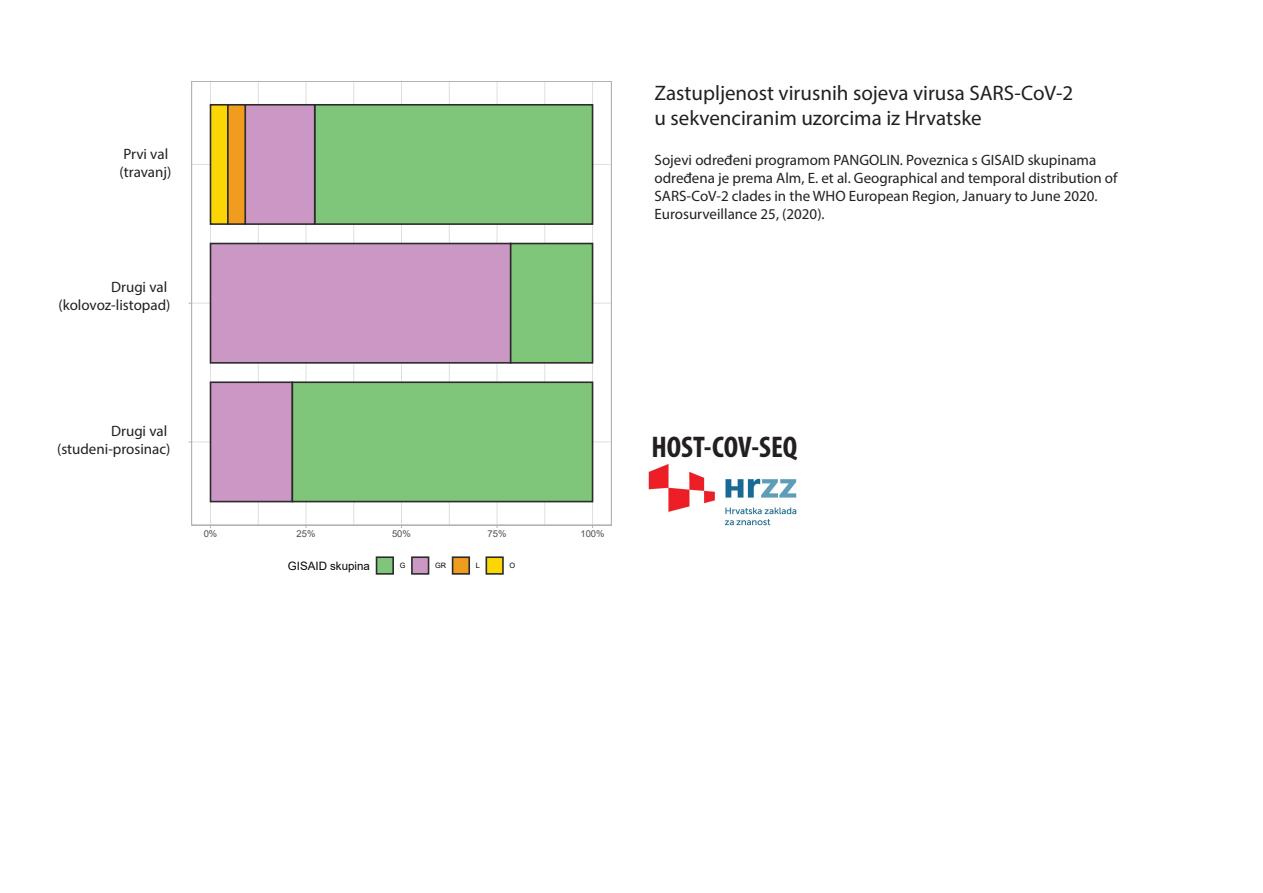
<style>
.page{position:relative;width:1263px;height:893px;background:#fff}
.page>*{position:absolute;margin:0;border:0;box-sizing:border-box;transform-origin:0 0}
.t1{font:700 condensed 30px "Myriad Pro";color:#231f20}
.t2{font:21px/25.2px "Myriad Pro";color:#231f20}
.t3{font:15px/18px "Myriad Pro";color:#231f20}
.t4{font:11.55px "Arial";color:#050504}
.t5{font:9.45px "Arial";color:#4d4d4d}
.t6{font:7.35px "Arial";color:#050504}
</style>
<div class="page">
<hr style="left:258px;top:81px;width:1px;height:444px;background:#dfdfde">
<hr style="left:353px;top:81px;width:1px;height:444px;background:#dfdfde">
<hr style="left:449px;top:81px;width:1px;height:444px;background:#dfdfde">
<hr style="left:544px;top:81px;width:1px;height:444px;background:#dfdfde">
<hr style="left:191px;top:441px;width:421px;height:1px;background:#dfdfde">
<hr style="left:191px;top:303px;width:421px;height:1px;background:#dfdfde">
<hr style="left:191px;top:164px;width:421px;height:1px;background:#dfdfde">
<hr style="left:210px;top:81px;width:1px;height:444px;background:#dfdfde">
<hr style="left:306px;top:81px;width:1px;height:444px;background:#dfdfde">
<hr style="left:401px;top:81px;width:1px;height:444px;background:#dfdfde">
<hr style="left:497px;top:81px;width:1px;height:444px;background:#dfdfde">
<hr style="left:592px;top:81px;width:1px;height:444px;background:#dfdfde">
<div style="left:210px;top:243px;width:301px;height:121px;background:#cb97c4;border:2px solid #2a2b2a"></div>
<div style="left:510px;top:243px;width:83px;height:121px;background:#7fc67b;border:2px solid #2a2b2a"></div>
<div style="left:314px;top:104px;width:279px;height:121px;background:#7fc67b;border:2px solid #2a2b2a"></div>
<div style="left:210px;top:104px;width:19px;height:121px;background:#fbd605;border:2px solid #2a2b2a"></div>
<div style="left:244px;top:104px;width:71px;height:121px;background:#cb97c4;border:2px solid #2a2b2a"></div>
<div style="left:227px;top:104px;width:19px;height:121px;background:#ef9c1f;border:2px solid #2a2b2a"></div>
<div style="left:210px;top:381px;width:83px;height:121px;background:#cb97c4;border:2px solid #2a2b2a"></div>
<div style="left:292px;top:381px;width:301px;height:121px;background:#7fc67b;border:2px solid #2a2b2a"></div>
<div style="left:191px;top:81px;width:421px;height:444px;border:2px solid #b3b3b3"></div>
<div style="left:376px;top:556px;width:18px;height:19px;background:#7fc67b;border:2px solid #2a2b2a"></div>
<div style="left:411px;top:556px;width:18px;height:19px;background:#cb97c4;border:2px solid #2a2b2a"></div>
<div style="left:452px;top:556px;width:18px;height:19px;background:#ef9c1f;border:2px solid #2a2b2a"></div>
<div style="left:485px;top:556px;width:19px;height:19px;background:#fbd605;border:2px solid #2a2b2a"></div>
<img style="left:649px;top:464px;width:148px;height:61px">
<p class="t3" style="left:120px;top:144px;width:53px">Prvi val (travanj)</p>
<p class="t3" style="left:58px;top:277px;width:114px;text-align:right">Drugi val (kolovoz-listopad)</p>
<p class="t3" style="left:57px;top:422px;width:115px;text-align:right">Drugi val (studeni-prosinac)</p>
<p class="t5" style="left:204px;top:527px;width:15px">0%</p>
<p class="t5" style="left:296px;top:527px;width:20px">25%</p>
<p class="t5" style="left:392px;top:527px;width:20px">50%</p>
<p class="t5" style="left:488px;top:527px;width:20px">75%</p>
<p class="t5" style="left:580px;top:527px;width:26px">100%</p>
<p class="t4" style="left:288px;top:558px;width:84px">GISAID skupina</p>
<p class="t6" style="left:400px;top:560px;width:7px">G</p>
<p class="t6" style="left:435px;top:560px;width:13px">GR</p>
<p class="t6" style="left:476px;top:560px;width:6px">L</p>
<p class="t6" style="left:509px;top:560px;width:7px">O</p>
<h2 class="t2" style="left:654px;top:80px;width:420px">Zastupljenost virusnih sojeva virusa SARS-CoV-2 u sekvenciranim uzorcima iz Hrvatske</h2>
<p class="t3" style="left:654px;top:151px;width:464px">Sojevi određeni programom PANGOLIN. Poveznica s GISAID skupinama određena je prema Alm, E. et al. Geographical and temporal distribution of SARS-CoV-2 clades in the WHO European Region, January to June 2020.<br>Eurosurveillance 25, (2020).</p>
<h1 class="t1" style="left:651px;top:428px;width:147px">HOST-COV-SEQ</h1>
</div>
